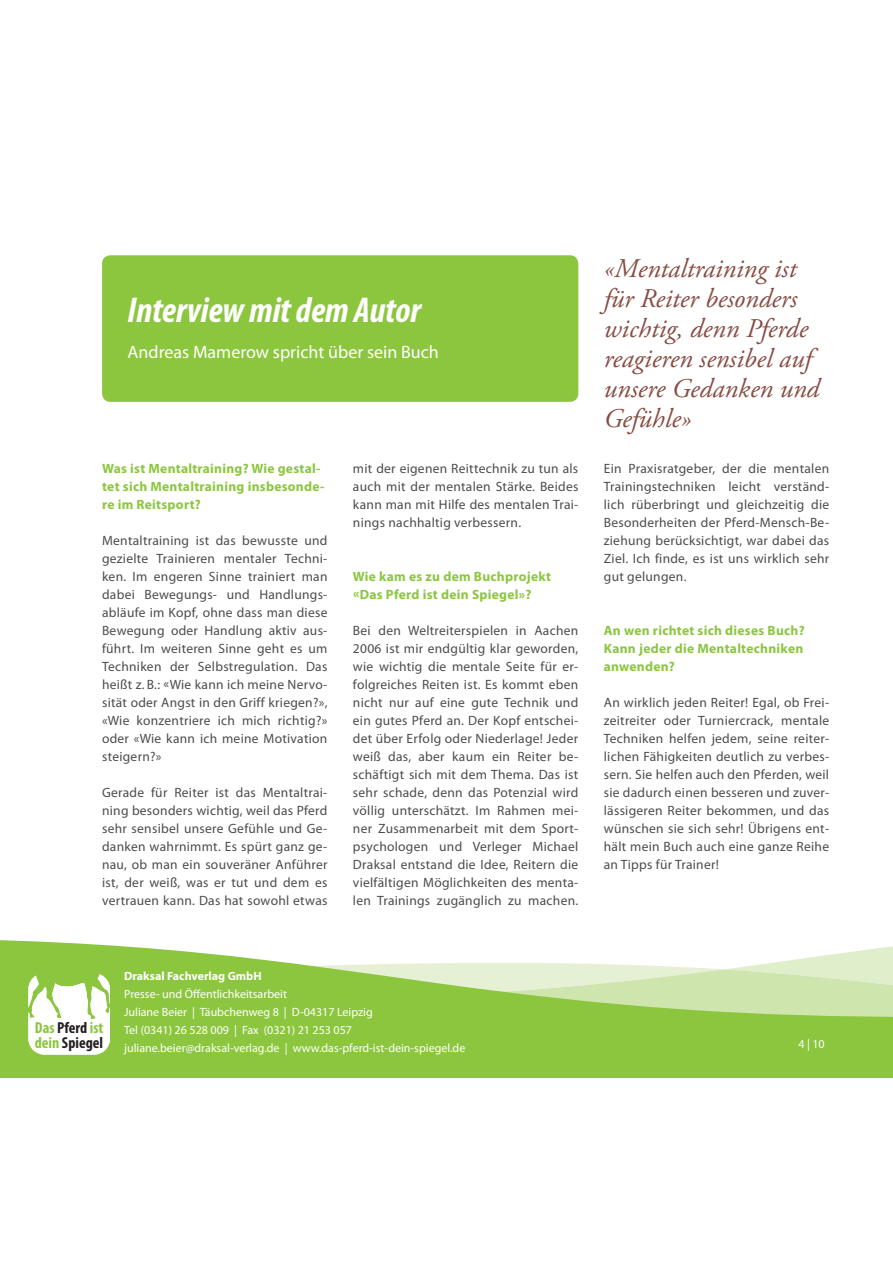
<style>
.page{position:relative;width:893px;height:1263px;background:#fff}
.page>*{position:absolute;margin:0;border:0;box-sizing:border-box;transform-origin:0 0}
.t1{font:italic 700 condensed 36px "Myriad Pro";color:#fff}
.t2{font:italic 27px/30px "Adobe Garamond Pro";color:#874c43}
.t3{font:18px "Myriad Pro";color:#fff}
.t4{font:700 condensed 15.9px/15.3px "Myriad Pro";color:#231f20}
.t5{font:13.5px/18px "Myriad Pro";letter-spacing:.02em;color:#4c4c4e;text-align:justify}
.t6{font:700 13.5px/18px "Myriad Pro";letter-spacing:.02em;color:#8cc63f}
.t7{font:12px/18px "Myriad Pro";color:#fff}
.t8{font:700 12px "Myriad Pro";color:#fff}
.s1{color:#8cc63f}
</style>
<div class="page">
<svg style="left:0;top:940px;width:892px;height:138px;fill:#8cc63f"></svg>
<svg style="left:28px;top:963px;width:695px;height:92px;background:#a4d167"></svg>
<div style="left:102px;top:255px;width:476px;height:147px;background:#8cc63f;border-radius:9px"></div>
<h1 class="t1" style="left:128px;top:297px;width:295px">Interview mit dem Autor</h1>
<h3 class="t3" style="left:128px;top:345px;width:313px">Andreas Mamerow spricht über sein Buch</h3>
<p class="t6" style="left:102px;top:460px;width:224px">Was ist Mentaltraining? Wie gestal&shy;tet sich Mentaltraining insbesonde&shy;re im Reitsport?</p>
<p class="t5" style="left:102px;top:532px;width:227px">Mentaltraining ist das bewusste und gezielte Trainieren mentaler Techni&shy;ken. Im engeren Sinne trainiert man dabei Bewegungs- und Handlungs&shy;abläufe im Kopf, ohne dass man diese Bewegung oder Handlung aktiv aus&shy;führt. Im weiteren Sinne geht es um Techniken der Selbstregulation. Das heißt z. B.: «Wie kann ich meine Nervo&shy;sität oder Angst in den Griff kriegen?», «Wie konzentriere ich mich richtig?» oder «Wie kann ich meine Motivation steigern?»</p>
<p class="t5" style="left:102px;top:784px;width:227px">Gerade für Reiter ist das Mentaltrai&shy;ning besonders wichtig, weil das Pferd sehr sensibel unsere Gefühle und Ge&shy;danken wahrnimmt. Es spürt ganz ge&shy;nau, ob man ein souveräner Anführer ist, der weiß, was er tut und dem es vertrauen kann. Das hat sowohl etwas</p>
<p class="t5" style="left:353px;top:460px;width:227px">mit der eigenen Reittechnik zu tun als auch mit der mentalen Stärke. Beides kann man mit Hilfe des mentalen Trai&shy;nings nachhaltig verbessern.</p>
<p class="t6" style="left:353px;top:568px;width:199px">Wie kam es zu dem Buchprojekt «Das Pferd ist dein Spiegel»?</p>
<p class="t5" style="left:353px;top:622px;width:227px">Bei den Weltreiterspielen in Aachen 2006 ist mir endgültig klar geworden, wie wichtig die mentale Seite für er&shy;folgreiches Reiten ist. Es kommt eben nicht nur auf eine gute Technik und ein gutes Pferd an. Der Kopf entschei&shy;det über Erfolg oder Niederlage! Jeder weiß das, aber kaum ein Reiter be&shy;schäftigt sich mit dem Thema. Das ist sehr schade, denn das Potenzial wird völlig unterschätzt. Im Rahmen mei&shy;ner Zusammenarbeit mit dem Sport&shy;psychologen und Verleger Michael Draksal entstand die Idee, Reitern die vielfältigen Möglichkeiten des menta&shy;len Trainings zugänglich zu machen.</p>
<h2 class="t2" style="left:604px;top:255px;width:217px">«Mentaltraining ist für Reiter besonders wichtig, denn Pferde reagieren sensibel auf unsere Gedanken und<br>Gefühle»</h2>
<p class="t5" style="left:604px;top:460px;width:227px">Ein Praxisratgeber, der die mentalen Trainingstechniken leicht verständ&shy;lich rüberbringt und gleichzeitig die Besonderheiten der Pferd-Mensch-Be&shy;ziehung berücksichtigt, war dabei das Ziel. Ich finde, es ist uns wirklich sehr gut gelungen.</p>
<p class="t6" style="left:604px;top:622px;width:202px;text-align:justify">An wen richtet sich dieses Buch?<br>Kann jeder die Mentaltechniken anwenden?</p>
<p class="t5" style="left:604px;top:694px;width:227px">An wirklich jeden Reiter! Egal, ob Frei&shy;zeitreiter oder Turniercrack, mentale Techniken helfen jedem, seine reiter&shy;lichen Fähigkeiten deutlich zu verbes&shy;sern. Sie helfen auch den Pferden, weil sie dadurch einen besseren und zuver&shy;lässigeren Reiter bekommen, und das wünschen sie sich sehr! Übrigens ent&shy;hält mein Buch auch eine ganze Reihe an Tipps für Trainer!</p>
<p class="t4" style="left:35px;top:1021px;width:70px"><span class="s1">Das</span> Pferd <span class="s1">ist dein</span> Spiegel</p>
<p class="t8" style="left:124px;top:972px;width:139px">Draksal Fachverlag GmbH</p>
<p class="t7" style="left:124px;top:986px;width:343px">Presse- und Öffentlichkeitsarbeit<br>Juliane Beier | Täubchenweg 8 | D-04317 Leipzig<br>Tel (0341) 26 528 009 | Fax (0321) 21 253 057 juliane.beier@draksal-verlag.de | www.das-pferd-ist-dein-spiegel.de</p>
<p class="t7" style="left:798px;top:1035px;width:28px">4 | 10</p>
</div>
